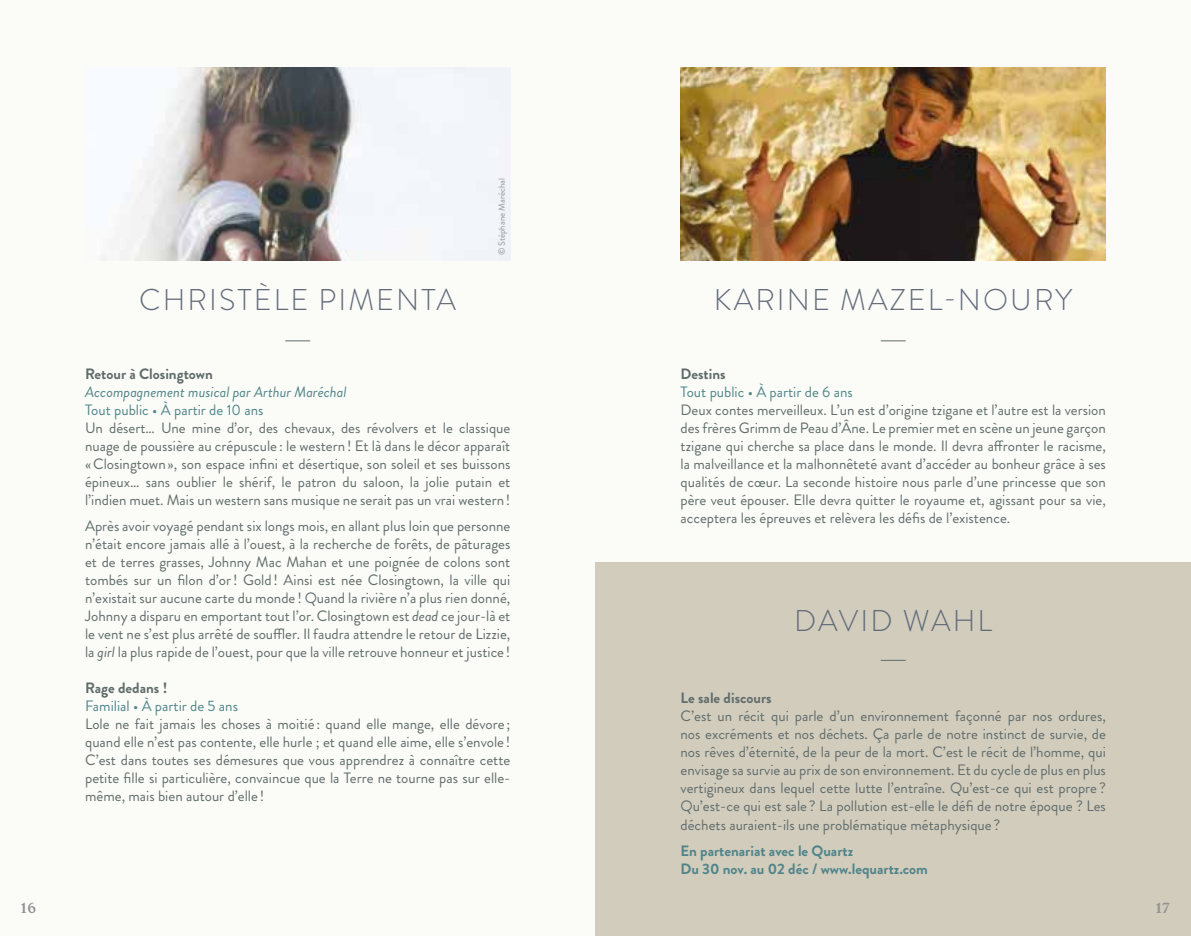
<style>
.page{position:relative;width:1191px;height:936px;background:#fff}
.page>*{position:absolute;margin:0;border:0;box-sizing:border-box;transform-origin:0 0}
.t1{font:300 30px "Brandon Grotesque";letter-spacing:.07em;color:#636b7b}
.t2{font:15px/18px "Brandon Grotesque";color:#606c6c;text-align:justify}
.t3{font:15px "Brandon Grotesque";color:#50848a}
.t4{font:700 15px/18px "Brandon Grotesque";color:#50848a}
.t5{font:700 15px "Brandon Grotesque";color:#606c6c}
.t6{font:italic 15px "Brandon Grotesque";color:#50848a}
.t7{font:600 14px "Larish Neue";color:#606c6c}
.t8{font:9px "Brandon Grotesque";color:#939695}
.s1{font-style:italic}
</style>
<div class="page">
<div style="left:0;top:0;width:1191px;height:935px;background:#fbfcf7"></div>
<div style="left:595px;top:562px;width:596px;height:373px;background:#d1ccbc"></div>
<img style="left:135px;top:68px;width:375px;height:192px">
<svg style="left:285px;top:340px;width:25px;height:1px"></svg>
<img style="left:680px;top:68px;width:426px;height:192px">
<svg style="left:880px;top:340px;width:25px;height:1px"></svg>
<svg style="left:881px;top:659px;width:24px;height:1px"></svg>
<h1 class="t1" style="left:139px;top:279px;width:319px">CHRISTÈLE PIMENTA</h1>
<p class="t8" style="left:495px;top:255px;width:79px;rotate:-90deg">© Stéphane Maréchal</p>
<p class="t5" style="left:85px;top:363px;width:129px">Retour à Closingtown</p>
<p class="t6" style="left:85px;top:382px;width:263px">Accompagnement musical par Arthur Maréchal</p>
<p class="t3" style="left:85px;top:400px;width:180px">Tout public • À partir de 10 ans</p>
<p class="t2" style="left:85px;top:419px;width:427px">Un désert… Une mine d’or, des chevaux, des révolvers et le classique nuage de poussière au crépuscule : le western ! Et là dans le décor apparaît «Closingtown », son espace infini et désertique, son soleil et ses buissons épineux… sans oublier le shérif, le patron du saloon, la jolie putain et l’indien muet. Mais un western sans musique ne serait pas un vrai western!</p>
<p class="t2" style="left:85px;top:517px;width:427px">Après avoir voyagé pendant six longs mois, en allant plus loin que personne n’était encore jamais allé à l’ouest, à la recherche de forêts, de pâturages et de terres grasses, Johnny Mac Mahan et une poignée de colons sont tombés sur un filon d’or! Gold ! Ainsi est née Closingtown, la ville qui n’existait sur aucune carte du monde ! Quand la rivière n’a plus rien donné, Johnny a disparu en emportant tout l’or. Closingtown est <span class="s1">dead</span> ce jour-là et le vent ne s’est plus arrêté de souffler. Il faudra attendre le retour de Lizzie, la <span class="s1">girl</span> la plus rapide de l’ouest, pour que la ville retrouve honneur et justice !</p>
<p class="t5" style="left:85px;top:677px;width:84px">Rage dedans !</p>
<p class="t3" style="left:85px;top:696px;width:154px">Familial • À partir de 5 ans</p>
<p class="t2" style="left:85px;top:715px;width:427px">Lole ne fait jamais les choses à moitié : quand elle mange, elle dévore ; quand elle n’est pas contente, elle hurle ; et quand elle aime, elle s’envole !<br>C’est dans toutes ses démesures que vous apprendrez à connaître cette petite fille si particulière, convaincue que la Terre ne tourne pas sur elle&shy;même, mais bien autour d’elle !</p>
<h1 class="t1" style="left:714px;top:279px;width:360px">KARINE MAZEL-NOURY</h1>
<p class="t5" style="left:680px;top:363px;width:47px">Destins</p>
<p class="t3" style="left:680px;top:382px;width:174px">Tout public • À partir de 6 ans</p>
<p class="t2" style="left:680px;top:401px;width:427px">Deux contes merveilleux. L’un est d’origine tzigane et l’autre est la version des frères Grimm de Peau d’Âne. Le premier met en scène un jeune garçon tzigane qui cherche sa place dans le monde. Il devra affronter le racisme, la malveillance et la malhonnêteté avant d’accéder au bonheur grâce à ses qualités de cœur. La seconde histoire nous parle d’une princesse que son père veut épouser. Elle devra quitter le royaume et, agissant pour sa vie, acceptera les épreuves et relèvera les défis de l’existence.</p>
<h1 class="t1" style="left:794px;top:600px;width:199px">DAVID WAHL</h1>
<p class="t5" style="left:680px;top:687px;width:93px">Le sale discours</p>
<p class="t2" style="left:680px;top:707px;width:427px">C’est un récit qui parle d’un environnement façonné par nos ordures, nos excréments et nos déchets. Ça parle de notre instinct de survie, de nos rêves d’éternité, de la peur de la mort. C’est le récit de l’homme, qui envisage sa survie au prix de son environnement. Et du cycle de plus en plus vertigineux dans lequel cette lutte l’entraîne. Qu’est-ce qui est propre ?<br>Qu’est-ce qui est sale ? La pollution est-elle le défi de notre époque ? Les déchets auraient-ils une problématique métaphysique ?</p>
<p class="t4" style="left:680px;top:841px;width:249px">En partenariat avec le Quartz<br>Du 30 nov. au 02 déc / www.lequartz.com</p>
<p class="t7" style="left:21px;top:897px;width:17px">16</p>
<p class="t7" style="left:1155px;top:897px;width:16px">17</p>
</div>
